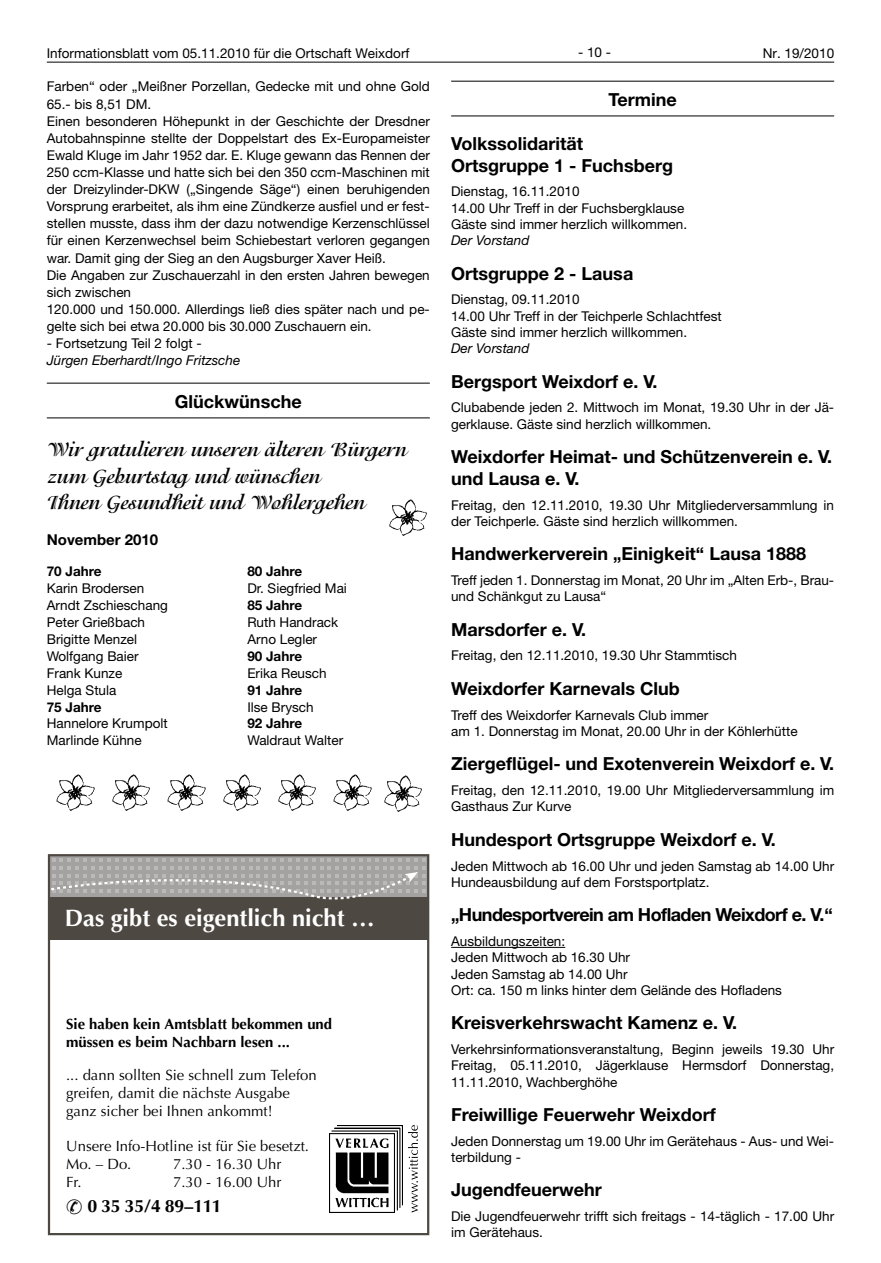
<style>
.page{position:relative;width:881px;height:1263px;background:#fff}
.page>*{position:absolute;margin:0;border:0;box-sizing:border-box;transform-origin:0 0}
.t1{font:700 23.7px "Optima";color:#fff}
.t2{font:700 21px/26.1px "Isadora";color:#000}
.t3{font:700 18px/21.6px "Helvetica Neue LT";color:#000}
.t4{font:700 18px "Helvetica Neue LT";letter-spacing:-.03em;color:#000}
.t5{font:700 17.85px "Optima";color:#000}
.t6{font:700 15px "Helvetica Neue LT";color:#000}
.t7{font:14.85px/17.9px "Optima";color:#000}
.t8{font:700 14.85px/17.9px "Optima";color:#000}
.t9{font:13.5px/16.2px "Helvetica Neue LT";color:#000}
.t10{font:italic 13.5px "Helvetica Neue LT";color:#000}
.t11{font:700 13.5px "Helvetica Neue LT";color:#000}
</style>
<div class="page">
<hr style="left:47px;top:62px;width:786px;height:1px;background:#000">
<hr style="left:47px;top:383px;width:382px;height:1px;background:#000">
<hr style="left:47px;top:417px;width:382px;height:1px;background:#000">
<hr style="left:451px;top:81px;width:382px;height:1px;background:#000">
<hr style="left:451px;top:116px;width:382px;height:1px;background:#000">
<hr style="left:451px;top:947px;width:114px;height:1px;background:#000">
<img style="left:56px;top:774px;width:316px;height:37px">
<img style="left:384px;top:775px;width:38px;height:37px">
<img style="left:389px;top:499px;width:38px;height:37px">
<img style="left:329px;top:1126px;width:73px;height:86px">
<div style="left:49px;top:855px;width:379px;height:42px;background:#a4a2a1"></div>
<div style="left:49px;top:897px;width:379px;height:42px;background:#4e4842"></div>
<div style="left:48px;top:854px;width:381px;height:381px;border:2px solid #4e4842"></div>
<svg style="left:49px;top:858px;width:376px;height:52px"></svg>
<svg style="left:408px;top:1125px;width:10px;height:87px"></svg>
<p class="t9" style="left:47px;top:45px;width:364px">Informationsblatt vom 05.11.2010 für die Ortschaft Weixdorf</p>
<p class="t9" style="left:578px;top:44px;width:35px">- 10 -</p>
<p class="t9" style="left:762px;top:45px;width:73px">Nr. 19/2010</p>
<p class="t9" style="left:47px;top:78px;width:384px;line-height:17.1px">Farben“ oder „Meißner Porzellan, Gedecke mit und ohne Gold 65.- bis 8,51 DM.<br>Einen besonderen Höhepunkt in der Geschichte der Dresdner Autobahnspinne stellte der Doppelstart des Ex-Europameister Ewald Kluge im Jahr 1952 dar. E. Kluge gewann das Rennen der 250 ccm-Klasse und hatte sich bei den 350 ccm-Maschinen mit der Dreizylinder-DKW („Singende Säge“) einen beruhigenden Vorsprung erarbeitet, als ihm eine Zündkerze ausfiel und er fest&shy;stellen musste, dass ihm der dazu notwendige Kerzenschlüssel für einen Kerzenwechsel beim Schiebestart verloren gegangen war. Damit ging der Sieg an den Augsburger Xaver Heiß.<br>Die Angaben zur Zuschauerzahl in den ersten Jahren bewegen sich zwischen<br>120.000 und 150.000. Allerdings ließ dies später nach und pe&shy;gelte sich bei etwa 20.000 bis 30.000 Zuschauern ein.</p>
<p class="t9" style="left:47px;top:335px;width:156px">- Fortsetzung Teil 2 folgt -</p>
<p class="t10" style="left:47px;top:352px;width:195px">Jürgen Eberhardt/Ingo Fritzsche</p>
<h3 class="t3" style="left:175px;top:390px;width:128px">Glückwünsche</h3>
<h2 class="t2" style="left:47px;top:437px;width:361px">Wir gratulieren unseren älteren Bürgern zum Geburtstag und wünschen<br>Ihnen Gesundheit und Wohlergehen</h2>
<p class="t6" style="left:47px;top:530px;width:113px">November 2010</p>
<h3 class="t3" style="left:608px;top:88px;width:70px">Termine</h3>
<h3 class="t3" style="left:451px;top:132px;width:223px">Volkssolidarität<br>Ortsgruppe 1 - Fuchsberg</h3>
<p class="t9" style="left:451px;top:183px;width:237px">Dienstag, 16.11.2010<br>14.00 Uhr Treff in der Fuchsbergklause<br>Gäste sind immer herzlich willkommen.</p>
<p class="t10" style="left:451px;top:232px;width:80px">Der Vorstand</p>
<h3 class="t3" style="left:451px;top:262px;width:184px">Ortsgruppe 2 - Lausa</h3>
<p class="t9" style="left:451px;top:291px;width:272px">Dienstag, 09.11.2010<br>14.00 Uhr Treff in der Teichperle Schlachtfest<br>Gäste sind immer herzlich willkommen.</p>
<p class="t10" style="left:451px;top:340px;width:80px">Der Vorstand</p>
<h3 class="t3" style="left:451px;top:370px;width:208px">Bergsport Weixdorf e. V.</h3>
<p class="t9" style="left:451px;top:399px;width:384px">Clubabende jeden 2. Mittwoch im Monat, 19.30 Uhr in der Jä&shy;gerklause. Gäste sind herzlich willkommen.</p>
<h3 class="t3" style="left:451px;top:445px;width:382px">Weixdorfer Heimat- und Schützenverein e. V. und Lausa e. V.</h3>
<p class="t9" style="left:451px;top:496px;width:384px">Freitag, den 12.11.2010, 19.30 Uhr Mitgliederversammlung in der Teichperle. Gäste sind herzlich willkommen.</p>
<h3 class="t3" style="left:451px;top:543px;width:356px">Handwerkerverein „Einigkeit“ Lausa 1888</h3>
<p class="t9" style="left:451px;top:572px;width:384px">Treff jeden 1. Donnerstag im Monat, 20 Uhr im „Alten Erb-, Brau&shy;und Schänkgut zu Lausa“</p>
<h3 class="t3" style="left:451px;top:618px;width:137px">Marsdorfer e. V.</h3>
<p class="t9" style="left:451px;top:647px;width:287px">Freitag, den 12.11.2010, 19.30 Uhr Stammtisch</p>
<h3 class="t3" style="left:451px;top:677px;width:230px">Weixdorfer Karnevals Club</h3>
<p class="t9" style="left:451px;top:706px;width:348px">Treff des Weixdorfer Karnevals Club immer<br>am 1. Donnerstag im Monat, 20.00 Uhr in der Köhlerhütte</p>
<h3 class="t3" style="left:451px;top:753px;width:384px">Ziergeflügel- und Exotenverein Weixdorf e. V.</h3>
<p class="t9" style="left:451px;top:782px;width:384px">Freitag, den 12.11.2010, 19.00 Uhr Mitgliederversammlung im<br>Gasthaus Zur Kurve</p>
<h3 class="t3" style="left:451px;top:828px;width:326px">Hundesport Ortsgruppe Weixdorf e. V.</h3>
<p class="t9" style="left:451px;top:857px;width:384px">Jeden Mittwoch ab 16.00 Uhr und jeden Samstag ab 14.00 Uhr<br>Hundeausbildung auf dem Forstsportplatz.</p>
<h3 class="t4" style="left:451px;top:904px;width:383px">„Hundesportverein am Hofladen Weixdorf e. V.“</h3>
<p class="t9" style="left:451px;top:933px;width:332px">Ausbildungszeiten:<br>Jeden Mittwoch ab 16.30 Uhr<br>Jeden Samstag ab 14.00 Uhr<br>Ort: ca. 150 m links hinter dem Gelände des Hofladens</p>
<h3 class="t3" style="left:451px;top:1012px;width:287px">Kreisverkehrswacht Kamenz e. V.</h3>
<p class="t9" style="left:451px;top:1041px;width:384px;text-align:justify">Verkehrsinformationsveranstaltung, Beginn jeweils 19.30 Uhr Freitag, 05.11.2010, Jägerklause Hermsdorf Donnerstag, 11.11.2010, Wachberghöhe</p>
<h3 class="t3" style="left:451px;top:1103px;width:266px">Freiwillige Feuerwehr Weixdorf</h3>
<p class="t9" style="left:451px;top:1133px;width:384px">Jeden Donnerstag um 19.00 Uhr im Gerätehaus - Aus- und Wei&shy;terbildung -</p>
<h3 class="t3" style="left:451px;top:1179px;width:152px">Jugendfeuerwehr</h3>
<p class="t9" style="left:451px;top:1208px;width:384px">Die Jugendfeuerwehr trifft sich freitags - 14-täglich - 17.00 Uhr im Gerätehaus.</p>
<p class="t11" style="left:247px;top:562px;width:56px">80 Jahre</p>
<p class="t9" style="left:247px;top:579px;width:101px">Dr. Siegfried Mai</p>
<p class="t11" style="left:247px;top:596px;width:56px">85 Jahre</p>
<p class="t9" style="left:247px;top:613px;width:92px;line-height:17px">Ruth Handrack<br>Arno Legler</p>
<p class="t11" style="left:247px;top:647px;width:56px">90 Jahre</p>
<p class="t9" style="left:247px;top:664px;width:81px">Erika Reusch</p>
<p class="t11" style="left:247px;top:681px;width:56px">91 Jahre</p>
<p class="t9" style="left:247px;top:698px;width:68px">Ilse Brysch</p>
<p class="t11" style="left:247px;top:715px;width:56px">92 Jahre</p>
<p class="t9" style="left:247px;top:732px;width:97px">Waldraut Walter</p>
<p class="t11" style="left:47px;top:562px;width:56px">70 Jahre</p>
<p class="t9" style="left:47px;top:579px;width:123px;line-height:17px">Karin Brodersen<br>Arndt Zschieschang<br>Peter Grießbach<br>Brigitte Menzel<br>Wolfgang Baier<br>Frank Kunze<br>Helga Stula</p>
<p class="t11" style="left:47px;top:698px;width:56px">75 Jahre</p>
<p class="t9" style="left:47px;top:715px;width:122px;line-height:17px">Hannelore Krumpolt<br>Marlinde Kühne</p>
<h1 class="t1" style="left:65px;top:904px;width:311px">Das gibt es eigentlich nicht …</h1>
<p class="t8" style="left:66px;top:1016px;width:267px">Sie haben kein Amtsblatt bekommen und müssen es beim Nachbarn lesen ...</p>
<p class="t7" style="left:66px;top:1066px;width:252px">... dann sollten Sie schnell zum Telefon greifen, damit die nächste Ausgabe ganz sicher bei Ihnen ankommt!</p>
<p class="t7" style="left:66px;top:1137px;width:244px">Unsere Info-Hotline ist für Sie besetzt.<br>Mo. – Do.</p>
<p class="t7" style="left:173px;top:1155px;width:110px">7.30 - 16.30 Uhr</p>
<p class="t7" style="left:66px;top:1173px;width:17px">Fr.</p>
<p class="t7" style="left:173px;top:1173px;width:110px">7.30 - 16.00 Uhr</p>
<h3 class="t5" style="left:66px;top:1195px;width:157px">✆ 0 35 35/4 89–111</h3>
</div>
